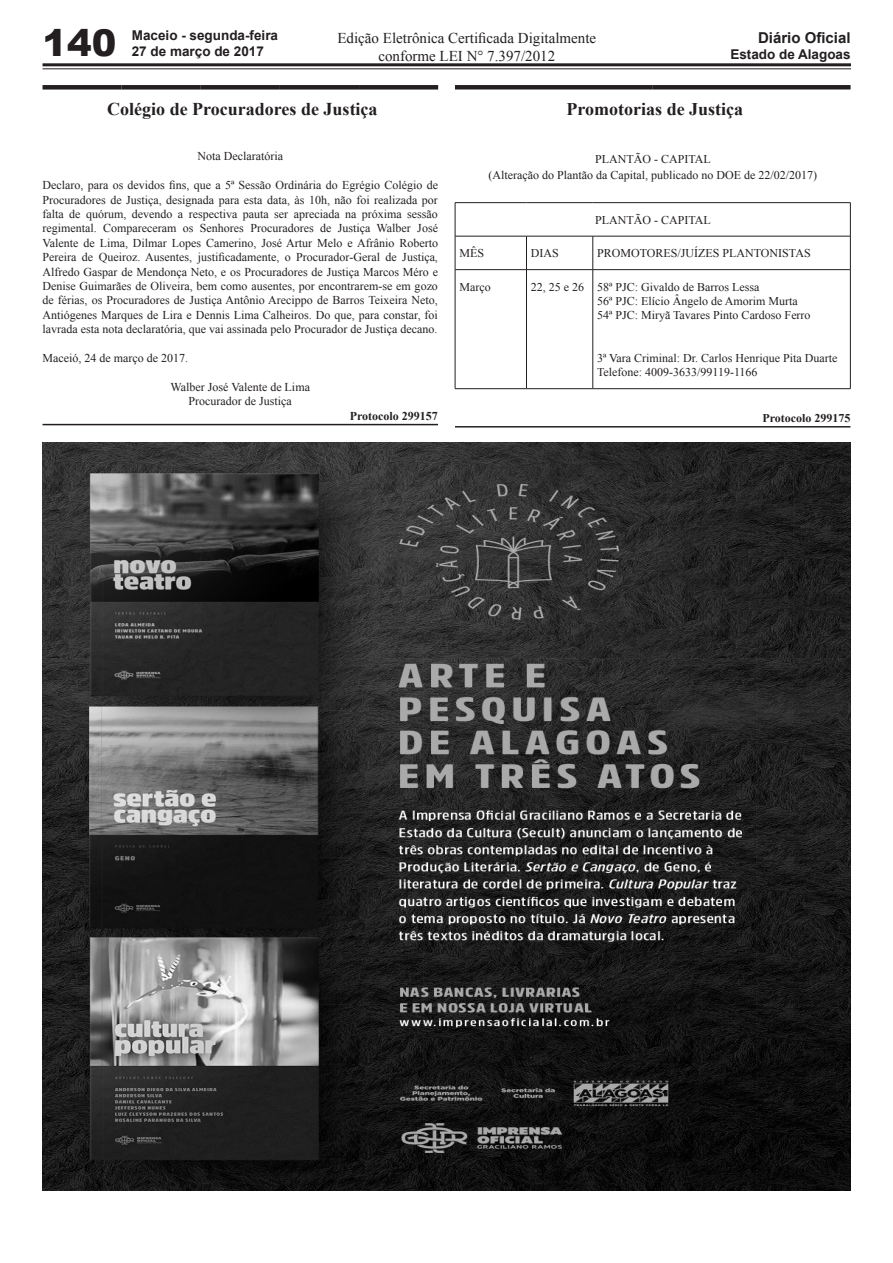
<style>
.page{position:relative;width:893px;height:1263px;background:#fff}
.page>*{position:absolute;margin:0;border:0;box-sizing:border-box;transform-origin:0 0}
.t1{font:900 36.9px "Arial";color:#231f20}
.t2{font:700 18px "Times New Roman";color:#231f20}
.t3{font:700 17.85px "Times New Roman";color:#231f20}
.t4{font:15px/18px "Times New Roman";color:#231f20;text-align:center}
.t5{font:700 15px "Arial";color:#231f20}
.t6{font:700 13.5px "Arial";color:#231f20}
.t7{font:12px/14.4px "Times New Roman";color:#231f20;text-align:justify}
.protocolo_fim{font:700 12px "Times New Roman";color:#231f20}
.t8{font:11.85px "Times New Roman";color:#231f20}
.protocolo{font:700 11.85px "Times New Roman";color:#231f20}
</style>
<div class="page">
<hr style="left:43px;top:63px;width:807px;height:3px;background:#231f20">
<hr style="left:43px;top:68px;width:807px;height:1px;background:#231f20">
<hr style="left:43px;top:424px;width:395px;height:1px;background:#231f20">
<div style="left:43px;top:85px;width:79px;height:5px;background:#231f20"></div>
<div style="left:122px;top:85px;width:79px;height:5px;background:#231f20"></div>
<div style="left:201px;top:85px;width:79px;height:5px;background:#231f20"></div>
<div style="left:280px;top:85px;width:79px;height:5px;background:#231f20"></div>
<div style="left:359px;top:85px;width:79px;height:5px;background:#231f20"></div>
<hr style="left:455px;top:426px;width:395px;height:1px;background:#231f20">
<hr style="left:455px;top:85px;width:198px;height:4px;background:#231f20">
<hr style="left:653px;top:85px;width:198px;height:4px;background:#231f20">
<hr style="left:455px;top:202px;width:71px;height:1px;background:#231f20">
<hr style="left:526px;top:202px;width:67px;height:1px;background:#231f20">
<hr style="left:593px;top:202px;width:257px;height:1px;background:#231f20">
<hr style="left:850px;top:203px;width:1px;height:33px;background:#231f20">
<hr style="left:850px;top:236px;width:1px;height:34px;background:#231f20">
<hr style="left:455px;top:236px;width:71px;height:1px;background:#231f20">
<hr style="left:526px;top:236px;width:67px;height:1px;background:#231f20">
<hr style="left:593px;top:236px;width:257px;height:1px;background:#231f20">
<hr style="left:455px;top:269px;width:71px;height:1px;background:#231f20">
<hr style="left:527px;top:269px;width:66px;height:1px;background:#231f20">
<hr style="left:593px;top:269px;width:257px;height:1px;background:#231f20">
<hr style="left:455px;top:388px;width:71px;height:1px;background:#231f20">
<hr style="left:526px;top:388px;width:67px;height:1px;background:#231f20">
<hr style="left:593px;top:388px;width:257px;height:1px;background:#231f20">
<hr style="left:455px;top:203px;width:1px;height:33px;background:#231f20">
<hr style="left:455px;top:236px;width:1px;height:34px;background:#231f20">
<hr style="left:526px;top:236px;width:1px;height:34px;background:#231f20">
<hr style="left:592px;top:236px;width:1px;height:34px;background:#231f20">
<hr style="left:455px;top:270px;width:1px;height:119px;background:#231f20">
<hr style="left:526px;top:270px;width:1px;height:119px;background:#231f20">
<hr style="left:592px;top:270px;width:1px;height:119px;background:#231f20">
<hr style="left:850px;top:270px;width:1px;height:119px;background:#231f20">
<img style="left:43px;top:442px;width:807px;height:749px">
<p class="t1" style="left:43px;top:16px;width:75px">140</p>
<p class="t6" style="left:132px;top:26px;width:148px">Maceio - segunda-feira</p>
<p class="t6" style="left:132px;top:42px;width:134px">27 de março de 2017</p>
<p class="t4" style="left:337px;top:29px;width:260px">Edição Eletrônica Certificada Digitalmente conforme LEI N° 7.397/2012</p>
<p class="t5" style="left:758px;top:28px;width:94px">Diário Oficial</p>
<p class="t6" style="left:730px;top:45px;width:122px">Estado de Alagoas</p>
<p class="t2" style="left:107px;top:96px;width:272px">Colégio de Procuradores de Justiça</p>
<p class="t7" style="left:197px;top:149px;width:87px">Nota Declaratória</p>
<p class="t7" style="left:43px;top:178px;width:397px">Declaro, para os devidos fins, que a 5ª Sessão Ordinária do Egrégio Colégio de Procuradores de Justiça, designada para esta data, às 10h, não foi realizada por falta de quórum, devendo a respectiva pauta ser apreciada na próxima sessão regimental. Compareceram os Senhores Procuradores de Justiça Walber José Valente de Lima, Dilmar Lopes Camerino, José Artur Melo e Afrânio Roberto Pereira de Queiroz. Ausentes, justificadamente, o Procurador-Geral de Justiça, Alfredo Gaspar de Mendonça Neto, e os Procuradores de Justiça Marcos Méro e Denise Guimarães de Oliveira, bem como ausentes, por encontrarem-se em gozo de férias, os Procuradores de Justiça Antônio Arecippo de Barros Teixeira Neto, Antiógenes Marques de Lira e Dennis Lima Calheiros. Do que, para constar, foi lavrada esta nota declaratória, que vai assinada pelo Procurador de Justiça decano.</p>
<p class="t7" style="left:43px;top:351px;width:147px">Maceió, 24 de março de 2017.</p>
<p class="t7" style="left:171px;top:379px;width:141px">Walber José Valente de Lima</p>
<p class="t7" style="left:189px;top:394px;width:105px">Procurador de Justiça</p>
<p class="protocolo_fim" style="left:350px;top:407px;width:90px">Protocolo 299157</p>
<p class="t3" style="left:567px;top:96px;width:178px">Promotorias de Justiça</p>
<p class="t8" style="left:595px;top:151px;width:117px">PLANTÃO - CAPITAL</p>
<p class="t8" style="left:488px;top:167px;width:330px">(Alteração do Plantão da Capital, publicado no DOE de 22/02/2017)</p>
<p class="t8" style="left:595px;top:212px;width:117px">PLANTÃO - CAPITAL</p>
<p class="t8" style="left:459px;top:245px;width:26px">MÊS</p>
<p class="t8" style="left:531px;top:245px;width:29px">DIAS</p>
<p class="t8" style="left:597px;top:245px;width:215px">PROMOTORES/JUÍZES PLANTONISTAS</p>
<p class="t8" style="left:459px;top:279px;width:33px">Março</p>
<p class="t8" style="left:531px;top:279px;width:55px">22, 25 e 26</p>
<p class="t8" style="left:597px;top:279px;width:164px">58ª PJC: Givaldo de Barros Lessa</p>
<p class="t8" style="left:597px;top:293px;width:202px">56ª PJC: Elício Ângelo de Amorim Murta</p>
<p class="t8" style="left:597px;top:307px;width:215px">54ª PJC: Miryã Tavares Pinto Cardoso Ferro</p>
<p class="t8" style="left:597px;top:350px;width:242px">3ª Vara Criminal: Dr. Carlos Henrique Pita Duarte</p>
<p class="t8" style="left:597px;top:364px;width:162px">Telefone: 4009-3633/99119-1166</p>
<p class="protocolo" style="left:762px;top:410px;width:90px">Protocolo 299175</p>
</div>
